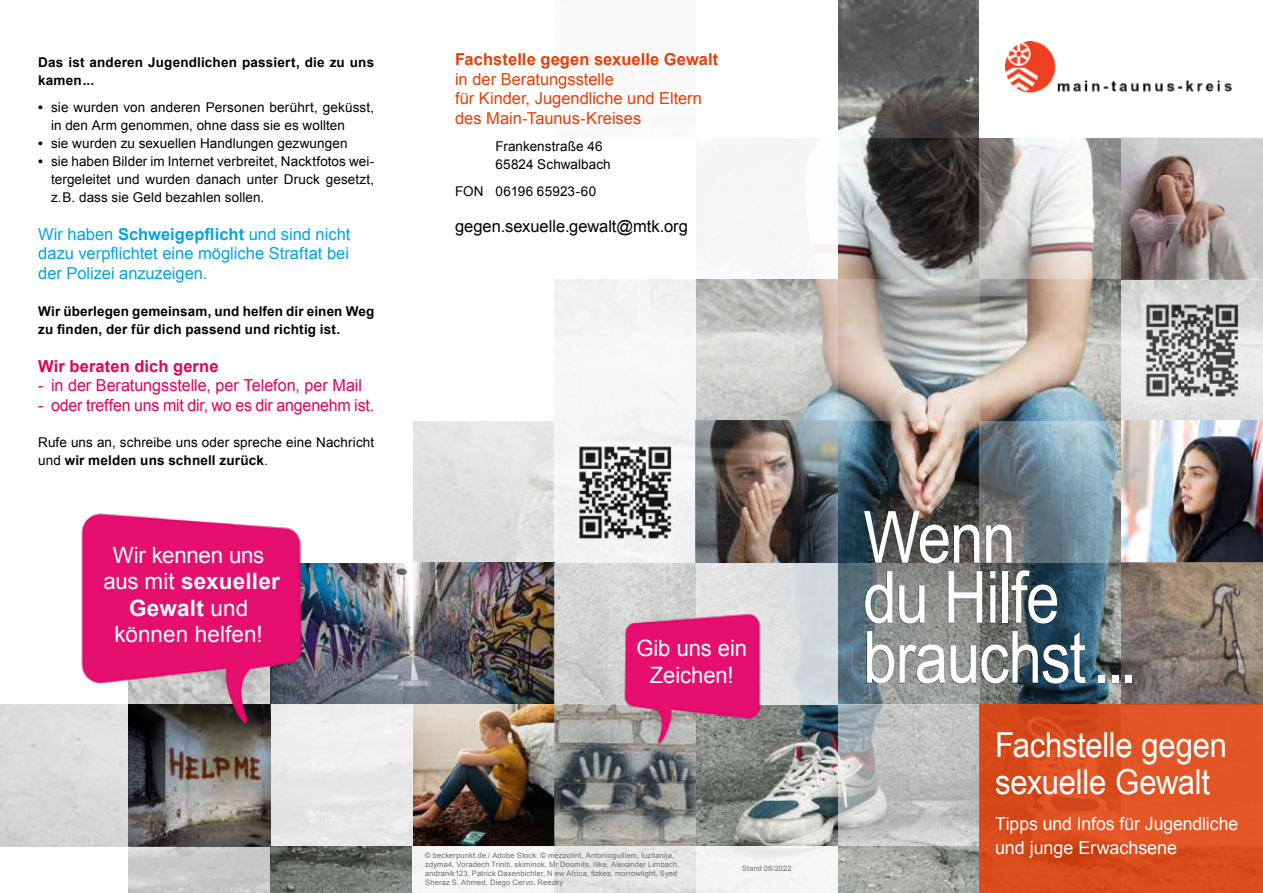
<style>
.page{position:relative;width:1263px;height:893px;background:#fff}
.page>*{position:absolute;margin:0;border:0;box-sizing:border-box;transform-origin:0 0}
.t1{font:72px/60px "Arial Narrow";letter-spacing:-.015em;color:#fff}
.t2{font:34.5px/38px "Arial Narrow";letter-spacing:-.01em;color:#fff;scale:1.1 1}
.t3{font:22.5px/26.2px "Arial";letter-spacing:-.005em;color:#fff;text-align:center}
.t4{font:18px/24px "Arial";letter-spacing:-.005em;color:#fff}
.t5{font:16.5px/19.5px "Arial";color:#00a4df;text-align:justify}
.t6{font:16.5px "Arial";letter-spacing:-.01em;color:#e50059}
.t7{font:16.5px/19.5px "Arial";color:#e73e07}
.t8{font:700 16.5px "Arial";letter-spacing:.005em;color:#e73e07}
.t9{font:16.5px "Arial";color:#000}
.t10{font:700 16.5px "Arial";letter-spacing:.005em;color:#e50059}
.t11{font:13.5px/18px "Arial";letter-spacing:.01em;color:#000}
.t12{font:700 13.5px/18px "Arial";letter-spacing:.01em;color:#000}
.t13{font:7.5px/9px "Arial";letter-spacing:.02em;color:#6e6e6e}
.s1{font-weight:700}
</style>
<div class="page">
<img style="left:271px;top:137px;width:850px;height:756px">
<svg style="left:838px;top:704px;width:141px;height:142px;background:#bec0bf"></svg>
<svg style="left:838px;top:0;width:141px;height:137px;background:#61605f"></svg>
<svg style="left:979px;top:137px;width:142px;height:142px"></svg>
<div style="left:554px;top:137px;width:142px;height:142px;background:#fff"></div>
<svg style="left:838px;top:279px;width:141px;height:142px;background:#b9b4af"></svg>
<svg style="left:1121px;top:279px;width:142px;height:142px;background:#dddddb"></svg>
<img style="left:1134px;top:292px;width:116px;height:116px">
<svg style="left:696px;top:279px;width:142px;height:142px;background:#c7c7c4"></svg>
<svg style="left:979px;top:421px;width:142px;height:90px;background:#7b929d"></svg>
<img style="left:1121px;top:421px;width:142px;height:142px">
<div style="left:412px;top:421px;width:142px;height:142px;background:#e1e1df"></div>
<div style="left:554px;top:270px;width:142px;height:293px;background:#f6f6f5"></div>
<img style="left:567px;top:434px;width:114px;height:116px">
<svg style="left:838px;top:563px;width:141px;height:141px;background:#6d808a"></svg>
<svg style="left:1121px;top:563px;width:142px;height:141px;background:#897c70"></svg>
<img style="left:412px;top:563px;width:142px;height:141px">
<svg style="left:554px;top:563px;width:142px;height:141px;background:#d0d2d0"></svg>
<div style="left:696px;top:563px;width:142px;height:141px;background:linear-gradient(to right,#e7e6e3,#d2d8dc)"></div>
<img style="left:303px;top:563px;width:109px;height:141px">
<img style="left:412px;top:704px;width:142px;height:142px">
<img style="left:554px;top:704px;width:142px;height:142px">
<img style="left:696px;top:704px;width:142px;height:142px">
<img style="left:0;top:704px;width:129px;height:142px">
<img style="left:129px;top:736px;width:142px;height:110px">
<div style="left:271px;top:704px;width:141px;height:142px;background:#e9eae9"></div>
<svg style="left:838px;top:846px;width:141px;height:47px;background:#a4a5a0"></svg>
<div style="left:412px;top:846px;width:142px;height:47px;background:#f6f6f6"></div>
<div style="left:554px;top:846px;width:142px;height:47px;background:#e4e6e4"></div>
<div style="left:696px;top:846px;width:142px;height:47px;background:#f5f5f4"></div>
<img style="left:129px;top:846px;width:142px;height:47px">
<img style="left:1005px;top:41px;width:227px;height:52px">
<svg style="left:979px;top:704px;width:284px;height:189px;background:#dd4e1f"></svg>
<img style="left:624px;top:612px;width:137px;height:134px">
<div style="left:0;top:0;width:412px;height:563px;background:#fff"></div>
<div style="left:244px;top:0;width:310px;height:421px;background:#fff"></div>
<img style="left:78px;top:513px;width:225px;height:223px">
<img style="left:696px;top:421px;width:142px;height:142px">
<div style="left:864px;top:511px;width:268px;height:173px;background:#000;opacity:.4"></div>
<img style="left:1121px;top:137px;width:142px;height:142px">
<div style="left:696px;top:137px;width:142px;height:142px;background:#f6f6f6"></div>
<p class="t12" style="left:38px;top:54px;width:337px">Das ist anderen Jugendlichen passiert, die zu uns kamen...</p>
<p class="t11" style="left:51px;top:99px;width:325px;text-indent:-13px"><span class="s1">•</span> sie wurden von anderen Personen berührt, geküsst, in den Arm genommen, ohne dass sie es wollten</p>
<p class="t11" style="left:38px;top:135px;width:311px"><span class="s1">•</span> sie wurden zu sexuellen Handlungen gezwungen</p>
<p class="t11" style="left:51px;top:153px;width:325px;text-align:justify;text-indent:-13px"><span class="s1">•</span> sie haben Bilder im Internet verbreitet, Nacktfotos wei&shy;tergeleitet und wurden danach unter Druck gesetzt, z.B. dass sie Geld bezahlen sollen.</p>
<p class="t5" style="left:38px;top:224px;width:314px">Wir haben <span class="s1">Schweigepflicht</span> und sind nicht dazu verpflichtet eine mögliche Straftat bei der Polizei anzuzeigen.</p>
<p class="t12" style="left:38px;top:303px;width:337px">Wir überlegen gemeinsam, und helfen dir einen Weg zu finden, der für dich passend und richtig ist.</p>
<p class="t10" style="left:38px;top:355px;width:182px">Wir beraten dich gerne</p>
<p class="t6" style="left:38px;top:375px;width:325px">- in der Beratungsstelle, per Telefon, per Mail</p>
<p class="t6" style="left:38px;top:394px;width:337px">- oder treffen uns mit dir, wo es dir angenehm ist.</p>
<p class="t11" style="left:38px;top:433px;width:337px">Rufe uns an, schreibe uns oder spreche eine Nachricht und <span class="s1">wir melden uns schnell zurück</span>.</p>
<h3 class="t3" style="left:103px;top:542px;width:178px">Wir kennen uns aus mit <span class="s1">sexueller<br>Gewalt</span> und können helfen!</h3>
<p class="t8" style="left:455px;top:48px;width:265px">Fachstelle gegen sexuelle Gewalt</p>
<p class="t7" style="left:455px;top:69px;width:249px">in der Beratungsstelle<br>für Kinder, Jugendliche und Eltern des Main-Taunus-Kreises</p>
<p class="t11" style="left:495px;top:137px;width:117px">Frankenstraße 46<br>65824 Schwalbach</p>
<p class="t11" style="left:455px;top:182px;width:143px">FON 06196 65923-60</p>
<p class="t9" style="left:455px;top:215px;width:234px">gegen.sexuelle.gewalt@mtk.org</p>
<h3 class="t3" style="left:636px;top:635px;width:112px">Gib uns ein<br>Zeichen!</h3>
<p class="t13" style="left:425px;top:851px;width:256px">© beckerpunkt.de / Adobe Stock: © mezzotint, Antonioguillem, luzitanija, zdyma4, Voradech Triniti, skiminok, Mr Doomits, Ilike, Alexander Limbach, andranik123, Patrick Daxenbichler, N ew Africa, fizkes, morrowlight, Syed Sheraz S. Ahmed, Diego Cervo, Reezky</p>
<p class="t13" style="left:742px;top:864px;width:51px">Stand 08/2022</p>
<h1 class="t1" style="left:863px;top:505px;width:275px">Wenn<br>du Hilfe brauchst...</h1>
<h2 class="t2" style="left:995px;top:724px;width:212px">Fachstelle gegen sexuelle Gewalt</h2>
<h3 class="t4" style="left:995px;top:812px;width:245px">Tipps und Infos für Jugendliche und junge Erwachsene</h3>
</div>
